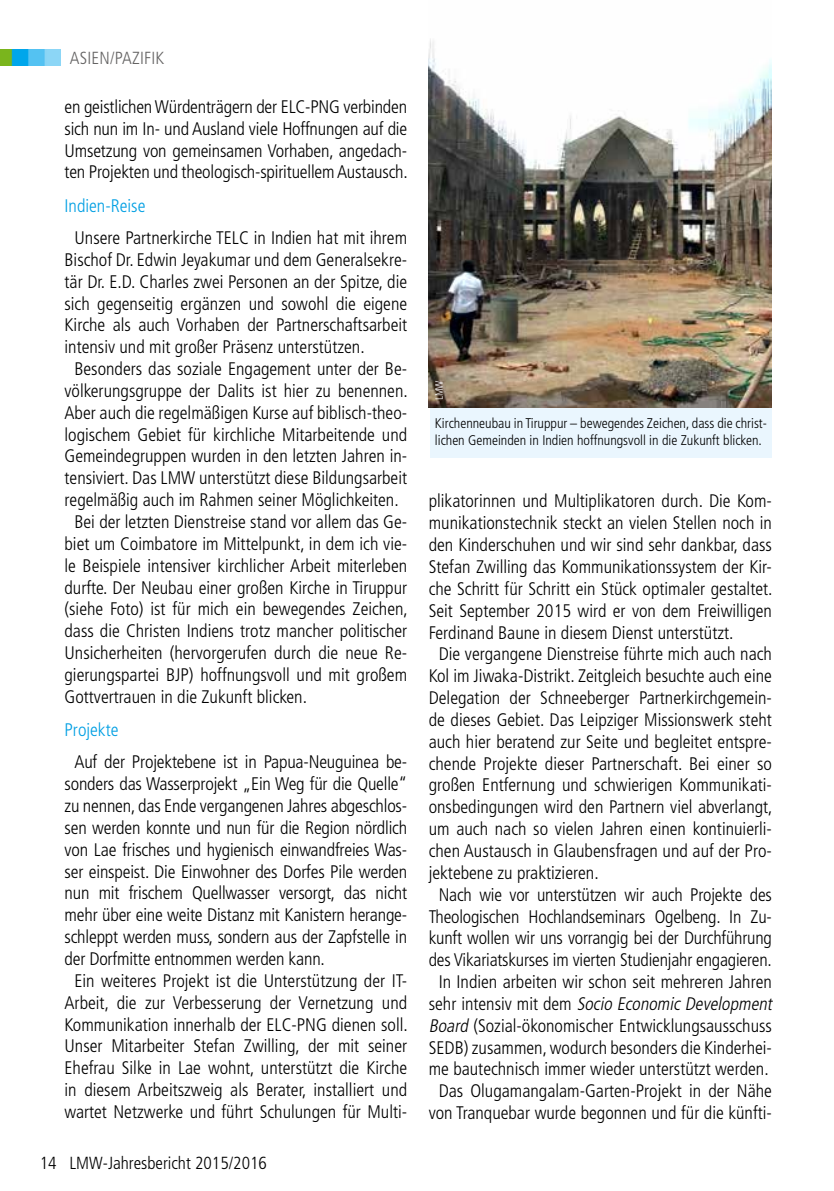
<style>
.page{position:relative;width:834px;height:1191px;background:#fff}
.page>*{position:absolute;margin:0;border:0;box-sizing:border-box;transform-origin:0 0}
.t1{font:300 condensed 18.2px/21.9px "Frutiger";color:#000;text-align:justify}
.t2{font:italic 300 condensed 18.2px "Frutiger";color:#000}
.t3{font:300 condensed 18.2px "Frutiger";color:#009fe3}
.t4{font:300 condensed 17.5px "Frutiger";color:#000}
.t5{font:300 condensed 17.5px "Frutiger";letter-spacing:.01em;color:#646363}
.t6{font:300 condensed 14px/16.8px "Frutiger";color:#000}
.t7{font:300 condensed 10.5px "Frutiger";color:#fff}
.s1{font-style:normal}
.s2{font-style:italic}
</style>
<div class="page">
<img style="left:0;top:50px;width:61px;height:15px">
<div style="left:430px;top:408px;width:341px;height:49px;background:#eaf6fe"></div>
<img style="left:428px;top:39px;width:343px;height:369px">
<p class="t5" style="left:70px;top:48px;width:96px">ASIEN/PAZIFIK</p>
<p class="t1" style="left:64px;top:96px;width:345px">en geistlichen Würdenträgern der ELC-PNG verbinden sich nun im In- und Ausland viele Hoffnungen auf die Umsetzung von gemeinsamen Vorhaben, angedach&shy;ten Projekten und theologisch-spirituellem Austausch.</p>
<p class="t3" style="left:64px;top:195px;width:82px">Indien-Reise</p>
<p class="t1" style="left:74px;top:227px;width:334px">Unsere Partnerkirche TELC in Indien hat mit ihrem</p>
<p class="t1" style="left:64px;top:249px;width:344px">Bischof Dr. Edwin Jeyakumar und dem Generalsekre-</p>
<p class="t1" style="left:64px;top:271px;width:344px">tär Dr. E.D. Charles zwei Personen an der Spitze, die</p>
<p class="t1" style="left:64px;top:292px;width:344px">sich gegenseitig ergänzen und sowohl die eigene</p>
<p class="t1" style="left:64px;top:314px;width:344px">Kirche als auch Vorhaben der Partnerschaftsarbeit</p>
<p class="t1" style="left:64px;top:336px;width:301px">intensiv und mit großer Präsenz unterstützen.</p>
<p class="t1" style="left:74px;top:358px;width:334px">Besonders das soziale Engagement unter der Be-</p>
<p class="t1" style="left:64px;top:380px;width:345px">völkerungsgruppe der Dalits ist hier zu benennen.</p>
<p class="t1" style="left:64px;top:402px;width:344px">Aber auch die regelmäßigen Kurse auf biblisch-theo-</p>
<p class="t1" style="left:64px;top:423px;width:344px">logischem Gebiet für kirchliche Mitarbeitende und</p>
<p class="t1" style="left:64px;top:445px;width:344px">Gemeindegruppen wurden in den letzten Jahren in-</p>
<p class="t1" style="left:64px;top:467px;width:344px">tensiviert. Das LMW unterstützt diese Bildungsarbeit</p>
<p class="t1" style="left:64px;top:489px;width:336px">regelmäßig auch im Rahmen seiner Möglichkeiten.</p>
<p class="t1" style="left:74px;top:511px;width:334px">Bei der letzten Dienstreise stand vor allem das Ge-</p>
<p class="t1" style="left:64px;top:533px;width:344px">biet um Coimbatore im Mittelpunkt, in dem ich vie-</p>
<p class="t1" style="left:64px;top:555px;width:344px">le Beispiele intensiver kirchlicher Arbeit miterleben</p>
<p class="t1" style="left:64px;top:576px;width:344px">durfte. Der Neubau einer großen Kirche in Tiruppur</p>
<p class="t1" style="left:64px;top:598px;width:345px">(siehe Foto) ist für mich ein bewegendes Zeichen,</p>
<p class="t1" style="left:64px;top:620px;width:344px">dass die Christen Indiens trotz mancher politischer</p>
<p class="t1" style="left:64px;top:642px;width:344px">Unsicherheiten (hervorgerufen durch die neue Re-</p>
<p class="t1" style="left:64px;top:664px;width:344px">gierungspartei BJP) hoffnungsvoll und mit großem</p>
<p class="t1" style="left:64px;top:686px;width:244px">Gottvertrauen in die Zukunft blicken.</p>
<p class="t3" style="left:64px;top:719px;width:55px">Projekte</p>
<p class="t1" style="left:74px;top:751px;width:334px">Auf der Projektebene ist in Papua-Neuguinea be-</p>
<p class="t1" style="left:64px;top:773px;width:344px">sonders das Wasserprojekt „Ein Weg für die Quelle“</p>
<p class="t1" style="left:64px;top:795px;width:344px">zu nennen, das Ende vergangenen Jahres abgeschlos-</p>
<p class="t1" style="left:64px;top:817px;width:344px">sen werden konnte und nun für die Region nördlich</p>
<p class="t1" style="left:64px;top:838px;width:344px">von Lae frisches und hygienisch einwandfreies Was-</p>
<p class="t1" style="left:64px;top:860px;width:344px">ser einspeist. Die Einwohner des Dorfes Pile werden</p>
<p class="t1" style="left:64px;top:882px;width:344px">nun mit frischem Quellwasser versorgt, das nicht</p>
<p class="t1" style="left:64px;top:904px;width:344px">mehr über eine weite Distanz mit Kanistern herange-</p>
<p class="t1" style="left:64px;top:926px;width:344px">schleppt werden muss, sondern aus der Zapfstelle in</p>
<p class="t1" style="left:64px;top:948px;width:262px">der Dorfmitte entnommen werden kann.</p>
<p class="t1" style="left:74px;top:969px;width:334px">Ein weiteres Projekt ist die Unterstützung der IT-</p>
<p class="t1" style="left:64px;top:991px;width:344px">Arbeit, die zur Verbesserung der Vernetzung und</p>
<p class="t1" style="left:64px;top:1013px;width:345px">Kommunikation innerhalb der ELC-PNG dienen soll.</p>
<p class="t1" style="left:64px;top:1035px;width:344px">Unser Mitarbeiter Stefan Zwilling, der mit seiner</p>
<p class="t1" style="left:64px;top:1057px;width:344px">Ehefrau Silke in Lae wohnt, unterstützt die Kirche</p>
<p class="t1" style="left:64px;top:1079px;width:344px">in diesem Arbeitszweig als Berater, installiert und</p>
<p class="t1" style="left:64px;top:1101px;width:344px">wartet Netzwerke und führt Schulungen für Multi-</p>
<p class="t4" style="left:40px;top:1153px;width:229px">14 LMW-Jahresbericht 2015/2016</p>
<p class="t7" style="left:433px;top:400px;width:22px;rotate:-90deg">LMW</p>
<p class="t6" style="left:435px;top:415px;width:333px">Kirchenneubau in Tiruppur – bewegendes Zeichen, dass die christ&shy;lichen Gemeinden in Indien hoffnungsvoll in die Zukunft blicken.</p>
<p class="t1" style="left:428px;top:490px;width:344px">plikatorinnen und Multiplikatoren durch. Die Kom-</p>
<p class="t1" style="left:428px;top:512px;width:344px">munikationstechnik steckt an vielen Stellen noch in</p>
<p class="t1" style="left:428px;top:534px;width:344px">den Kinderschuhen und wir sind sehr dankbar, dass</p>
<p class="t1" style="left:428px;top:556px;width:344px">Stefan Zwilling das Kommunikationssystem der Kir-</p>
<p class="t1" style="left:428px;top:578px;width:345px">che Schritt für Schritt ein Stück optimaler gestaltet.</p>
<p class="t1" style="left:428px;top:599px;width:344px">Seit September 2015 wird er von dem Freiwilligen</p>
<p class="t1" style="left:428px;top:621px;width:306px">Ferdinand Baune in diesem Dienst unterstützt.</p>
<p class="t1" style="left:438px;top:643px;width:335px">Die vergangene Dienstreise führte mich auch nach</p>
<p class="t1" style="left:428px;top:665px;width:344px">Kol im Jiwaka-Distrikt. Zeitgleich besuchte auch eine</p>
<p class="t1" style="left:428px;top:687px;width:344px">Delegation der Schneeberger Partnerkirchgemein-</p>
<p class="t1" style="left:428px;top:709px;width:344px">de dieses Gebiet. Das Leipziger Missionswerk steht</p>
<p class="t1" style="left:428px;top:731px;width:344px">auch hier beratend zur Seite und begleitet entspre-</p>
<p class="t1" style="left:428px;top:752px;width:344px">chende Projekte dieser Partnerschaft. Bei einer so</p>
<p class="t1" style="left:428px;top:774px;width:344px">großen Entfernung und schwierigen Kommunikati-</p>
<p class="t1" style="left:428px;top:796px;width:345px">onsbedingungen wird den Partnern viel abverlangt,</p>
<p class="t1" style="left:428px;top:818px;width:344px">um auch nach so vielen Jahren einen kontinuierli-</p>
<p class="t1" style="left:428px;top:840px;width:344px">chen Austausch in Glaubensfragen und auf der Pro-</p>
<p class="t1" style="left:428px;top:862px;width:171px">jektebene zu praktizieren.</p>
<p class="t1" style="left:438px;top:883px;width:335px">Nach wie vor unterstützen wir auch Projekte des</p>
<p class="t1" style="left:428px;top:905px;width:344px">Theologischen Hochlandseminars Ogelbeng. In Zu-</p>
<p class="t1" style="left:428px;top:927px;width:344px">kunft wollen wir uns vorrangig bei der Durchführung</p>
<p class="t1" style="left:428px;top:949px;width:344px">des Vikariatskurses im vierten Studienjahr engagieren.</p>
<p class="t1" style="left:438px;top:971px;width:335px">In Indien arbeiten wir schon seit mehreren Jahren</p>
<p class="t2" style="left:428px;top:993px;width:348px"><span class="s1">s e h r i n t e n s i v m i t d e m</span> Socio Economic Development</p>
<p class="t1" style="left:428px;top:1014px;width:344px"><span class="s2">Board</span> (Sozial-ökonomischer Entwicklungsausschuss</p>
<p class="t1" style="left:428px;top:1036px;width:344px">SEDB) zusammen, wodurch besonders die Kinderhei-</p>
<p class="t1" style="left:428px;top:1058px;width:341px">me bautechnisch immer wieder unterstützt werden.</p>
<p class="t1" style="left:438px;top:1080px;width:335px">Das Olugamangalam-Garten-Projekt in der Nähe</p>
<p class="t1" style="left:428px;top:1102px;width:344px">von Tranquebar wurde begonnen und für die künfti-</p>
</div>
